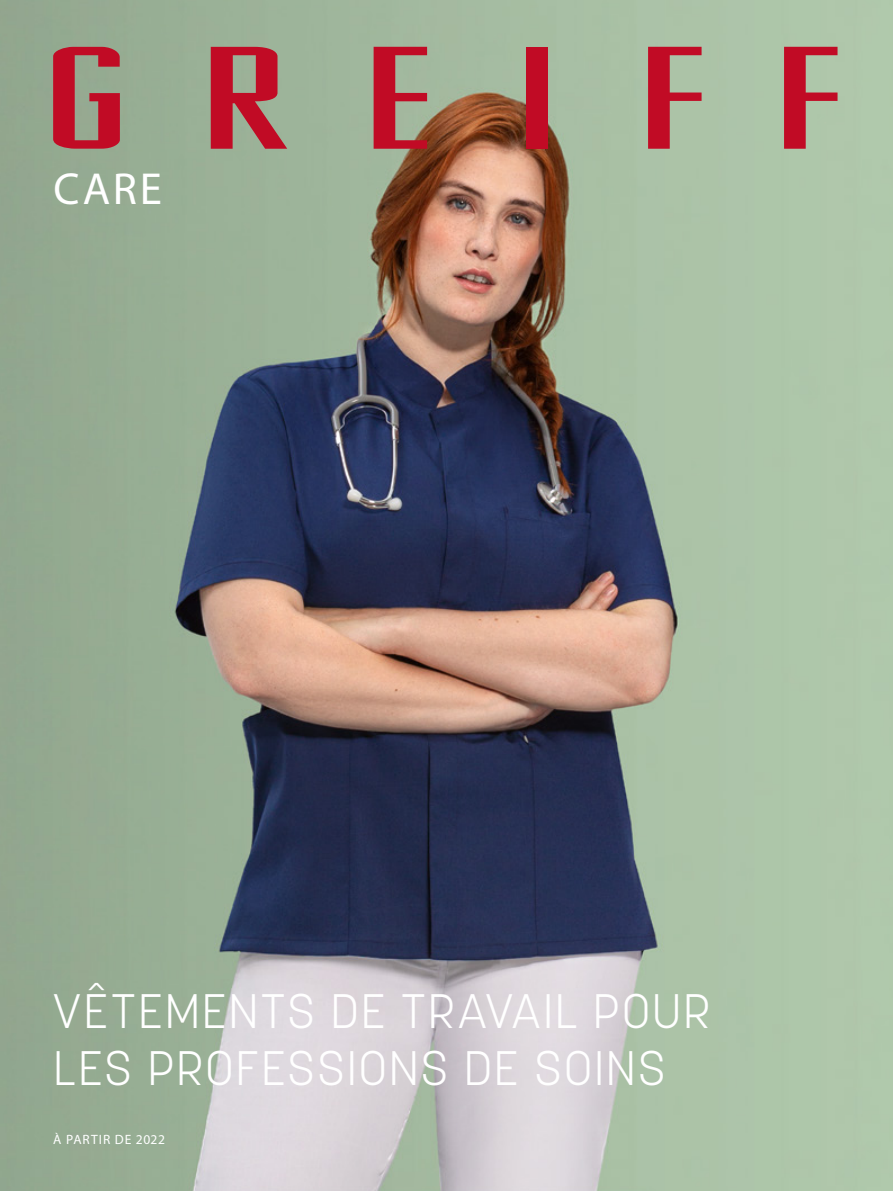
<style>
.page{position:relative;width:893px;height:1191px;background:#fff}
.page>*{position:absolute;margin:0;border:0;box-sizing:border-box;transform-origin:0 0}
.t1{font:300 48px/57px "Korolev";letter-spacing:.04em;color:#fff}
.t2{font:45px "Myriad Pro";color:#fff}
.t3{font:13.5px "Myriad Pro";letter-spacing:.07em;color:#fff}
</style>
<div class="page">
<img style="left:0;top:0;width:893px;height:1191px">
<svg style="left:784px;top:47px;width:53px;height:102px;background:#b76867"></svg>
<svg style="left:648px;top:47px;width:54px;height:102px;background:#b66766"></svg>
<div style="left:526px;top:47px;width:21px;height:102px;background:#c10b25"></div>
<svg style="left:374px;top:47px;width:53px;height:102px;background:#b25659"></svg>
<svg style="left:211px;top:47px;width:76px;height:102px;background:#b24c51"></svg>
<svg style="left:53px;top:47px;width:67px;height:102px;background:#af4a4f"></svg>
<p class="t2" style="left:54px;top:161px;width:110px">CARE</p>
<p class="t1" style="left:53px;top:982px;width:658px">VÊTEMENTS DE TRAVAIL POUR<br>LES PROFESSIONS DE SOINS</p>
<p class="t3" style="left:53px;top:1131px;width:113px">À PARTIR DE 2022</p>
</div>
